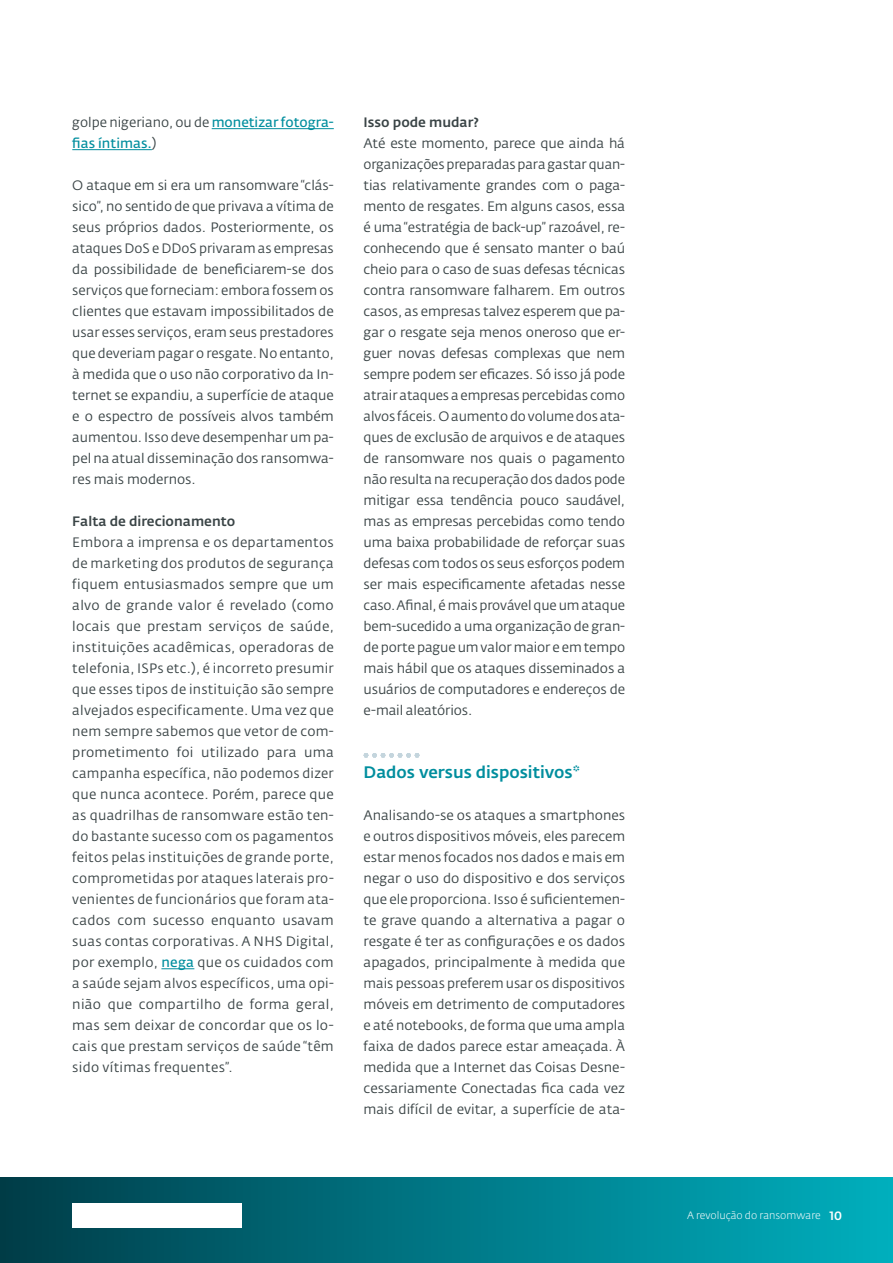
<style>
.page{position:relative;width:893px;height:1263px;background:#fff}
.page>*{position:absolute;margin:0;border:0;box-sizing:border-box;transform-origin:0 0}
.t1{font:500 16.5px "Fedra Sans Alt Pro";color:#008e9e}
.t2{font:13.5px/21px "Fedra Sans Alt Pro";color:#3a4446;text-align:justify}
.t3{font:600 13.5px/21px "Fedra Sans Alt Pro";color:#008e9e}
.t4{font:500 13.5px "Fedra Sans Alt Pro";color:#3a4446}
.t5{font:300 10.5px "Fedra Sans Alt Pro";color:#fff}
.s1{font-weight:400;color:#3a4446}
.s2{font-weight:600;color:#008e9e}
.s3{font-weight:500;font-size:12px}
</style>
<div class="page">
<hr style="left:212px;top:128px;width:122px;height:1px;background:#008e9e">
<hr style="left:72px;top:149px;width:80px;height:1px;background:#008e9e">
<hr style="left:161px;top:968px;width:33px;height:1px;background:#008e9e">
<svg style="left:364px;top:753px;width:55px;height:4px"></svg>
<div style="left:0;top:1178px;width:893px;height:85px;background:linear-gradient(to right,#003e4a,#00b0bf)"></div>
<img style="left:72px;top:1203px;width:169px;height:24px">
<p class="t3" style="left:72px;top:112px;width:263px"><span class="s1">golpe nigeriano, ou de</span> monetizar fotogra&shy;fias íntimas.<span class="s1">)</span></p>
<p class="t2" style="left:72px;top:175px;width:263px">O ataque em si era um ransomware “clás&shy;sico”, no sentido de que privava a vítima de seus próprios dados. Posteriormente, os ataques DoS e DDoS privaram as empresas da possibilidade de beneficiarem-se dos serviços que forneciam: embora fossem os clientes que estavam impossibilitados de usar esses serviços, eram seus prestadores que deveriam pagar o resgate. No entanto, à medida que o uso não corporativo da In&shy;ternet se expandiu, a superfície de ataque e o espectro de possíveis alvos também aumentou. Isso deve desempenhar um pa&shy;pel na atual disseminação dos ransomwa&shy;res mais modernos.</p>
<p class="t4" style="left:72px;top:513px;width:164px">Falta de direcionamento</p>
<p class="t2" style="left:72px;top:532px;width:263px">Embora a imprensa e os departamentos de marketing dos produtos de segurança fiquem entusiasmados sempre que um alvo de grande valor é revelado (como locais que prestam serviços de saúde, instituições acadêmicas, operadoras de telefonia, ISPs etc.), é incorreto presumir que esses tipos de instituição são sempre alvejados especificamente. Uma vez que nem sempre sabemos que vetor de com&shy;prometimento foi utilizado para uma campanha específica, não podemos dizer que nunca acontece. Porém, parece que as quadrilhas de ransomware estão ten&shy;do bastante sucesso com os pagamentos feitos pelas instituições de grande porte, comprometidas por ataques laterais pro&shy;venientes de funcionários que foram ata&shy;cados com sucesso enquanto usavam suas contas corporativas. A NHS Digital, por exemplo, <span class="s2">nega</span> que os cuidados com a saúde sejam alvos específicos, uma opi&shy;nião que compartilho de forma geral, mas sem deixar de concordar que os lo&shy;cais que prestam serviços de saúde “têm sido vítimas frequentes”.</p>
<p class="t4" style="left:364px;top:114px;width:117px">Isso pode mudar?</p>
<p class="t2" style="left:364px;top:133px;width:263px">Até este momento, parece que ainda há organizações preparadas para gastar quan&shy;tias relativamente grandes com o paga&shy;mento de resgates. Em alguns casos, essa é uma “estratégia de back-up” razoável, re&shy;conhecendo que é sensato manter o baú cheio para o caso de suas defesas técnicas contra ransomware falharem. Em outros casos, as empresas talvez esperem que pa&shy;gar o resgate seja menos oneroso que er&shy;guer novas defesas complexas que nem sempre podem ser eficazes. Só isso já pode atrair ataques a empresas percebidas como alvos fáceis. O aumento do volume dos ata&shy;ques de exclusão de arquivos e de ataques de ransomware nos quais o pagamento não resulta na recuperação dos dados pode mitigar essa tendência pouco saudável, mas as empresas percebidas como tendo uma baixa probabilidade de reforçar suas defesas com todos os seus esforços podem ser mais especificamente afetadas nesse caso. Afinal, é mais provável que um ataque bem-sucedido a uma organização de gran&shy;de porte pague um valor maior e em tempo mais hábil que os ataques disseminados a usuários de computadores e endereços de e-mail aleatórios.</p>
<p class="t1" style="left:364px;top:762px;width:218px">Dados versus dispositivos*</p>
<p class="t2" style="left:364px;top:805px;width:263px">Analisando-se os ataques a smartphones e outros dispositivos móveis, eles parecem estar menos focados nos dados e mais em negar o uso do dispositivo e dos serviços que ele proporciona. Isso é suficientemen&shy;te grave quando a alternativa a pagar o resgate é ter as configurações e os dados apagados, principalmente à medida que mais pessoas preferem usar os dispositivos móveis em detrimento de computadores e até notebooks, de forma que uma ampla faixa de dados parece estar ameaçada. À medida que a Internet das Coisas Desne&shy;cessariamente Conectadas fica cada vez mais difícil de evitar, a superfície de ata-</p>
<p class="t5" style="left:687px;top:1209px;width:156px">A revolução do ransomware <span class="s3">10</span></p>
</div>
